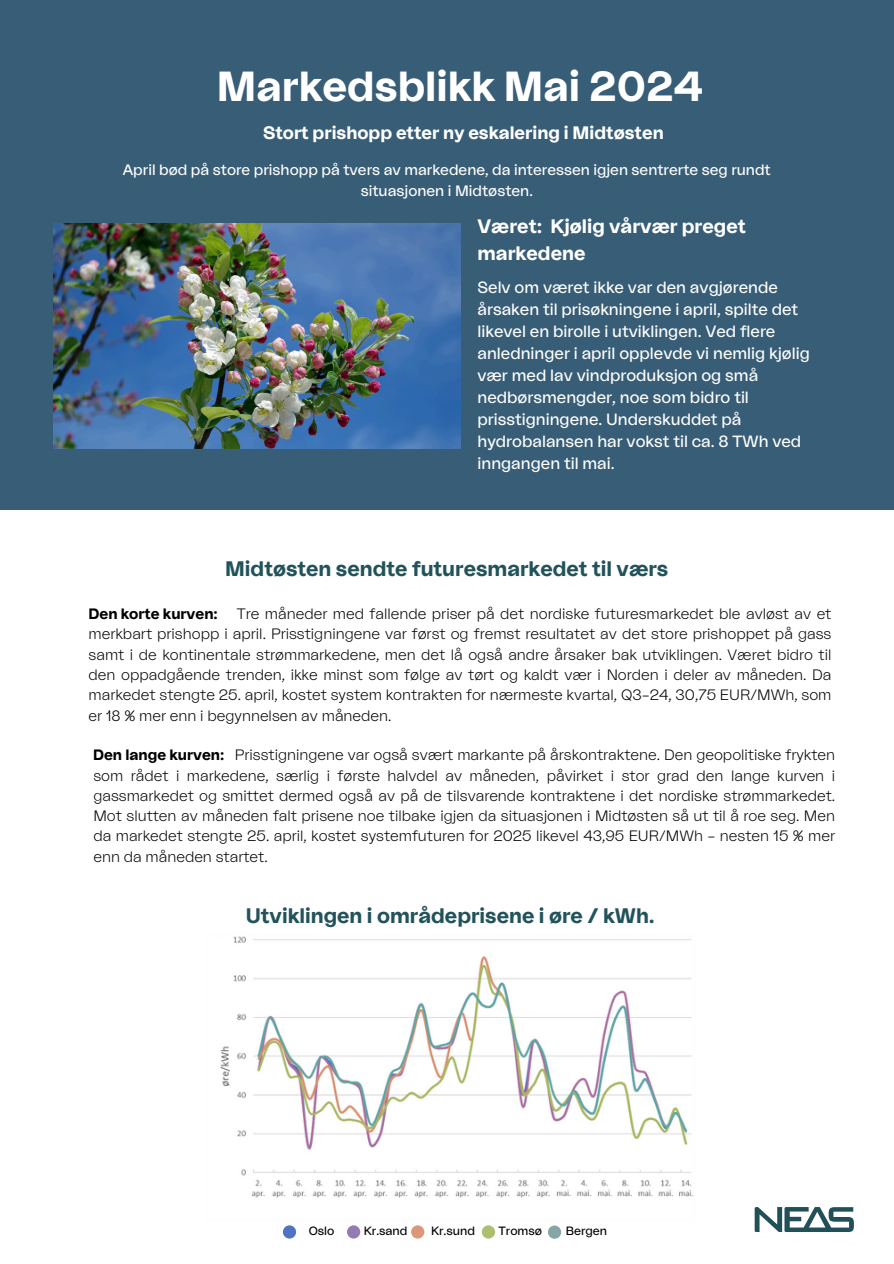
<style>
.page{position:relative;width:894px;height:1264px;background:#fff}
.page>*{position:absolute;margin:0;border:0;box-sizing:border-box;transform-origin:0 0}
.t1{font:700 42px "La Nord V2.1";color:#fff}
.t2{font:700 21px "La Nord V2.1";color:#22535b}
.t3{font:700 19.5px/26.7px "La Nord V2.1";color:#fff}
.t4{font:700 18px "La Nord V2.1";color:#fff}
.t5{font:16.2px/21.9px "La Nord V2.1";color:#fff}
.t6{font:300 15px/20.2px "La Nord V2.1";color:#000;text-align:justify}
.t7{font:15px/20.2px "La Nord V2.1";color:#fff;text-align:center}
.t8{font:700 15px "La Nord V2.1";color:#000}
.t9{font:12px "La Nord V2.1";color:#000}
</style>
<div class="page">
<div style="left:0;top:0;width:893px;height:510px;background:#385d76"></div>
<svg style="left:754px;top:1207px;width:99px;height:24px"></svg>
<div style="left:283px;top:1225px;width:13px;height:13px;background:#4f74c1;border-radius:50%"></div>
<div style="left:411px;top:1225px;width:13px;height:13px;background:#db9879;border-radius:50%"></div>
<div style="left:481px;top:1225px;width:14px;height:13px;background:#aebe6f;border-radius:50%"></div>
<div style="left:347px;top:1225px;width:13px;height:13px;background:#947cb3;border-radius:50%"></div>
<div style="left:547px;top:1225px;width:14px;height:13px;background:#86a5a5;border-radius:50%"></div>
<img style="left:54px;top:223px;width:406px;height:225px">
<img style="left:220px;top:936px;width:474px;height:262px">
<h6 class="t1" style="left:217px;top:67px;width:488px">Markedsblikk Mai 2024</h6>
<h2 class="t4" style="left:263px;top:124px;width:402px">Stort prishopp etter ny eskalering i Midtøsten</h2>
<h4 class="t7" style="left:123px;top:161px;width:649px">April bød på store prishopp på tvers av markedene, da interessen igjen sentrerte seg rundt situasjonen i Midtøsten.</h4>
<p class="t3" style="left:477px;top:214px;width:270px">Været: Kjølig vårvær preget markedene</p>
<h2 class="t5" style="left:477px;top:277px;width:334px">Selv om været ikke var den avgjørende årsaken til prisøkningene i april, spilte det likevel en birolle i utviklingen. Ved flere anledninger i april opplevde vi nemlig kjølig vær med lav vindproduksjon og små nedbørsmengder, noe som bidro til prisstigningene. Underskuddet på hydrobalansen har vokst til ca. 8 TWh ved inngangen til mai.</h2>
<h6 class="t2" style="left:225px;top:558px;width:444px">Midtøsten sendte futuresmarkedet til værs</h6>
<h5 class="t6" style="left:89px;top:604px;width:744px;text-indent:148px">Tre måneder med fallende priser på det nordiske futuresmarkedet ble avløst av et merkbart prishopp i april. Prisstigningene var først og fremst resultatet av det store prishoppet på gass samt i de kontinentale strømmarkedene, men det lå også andre årsaker bak utviklingen. Været bidro til den oppadgående trenden, ikke minst som følge av tørt og kaldt vær i Norden i deler av måneden. Da markedet stengte 25. april, kostet system kontrakten for nærmeste kvartal, Q3–24, 30,75 EUR/MWh, som er 18 % mer enn i begynnelsen av måneden.</h5>
<h5 class="t8" style="left:89px;top:607px;width:131px">Den korte kurven:</h5>
<p class="t6" style="left:93px;top:745px;width:743px;text-indent:141px">Prisstigningene var også svært markante på årskontraktene. Den geopolitiske frykten som rådet i markedene, særlig i første halvdel av måneden, påvirket i stor grad den lange kurven i gassmarkedet og smittet dermed også av på de tilsvarende kontraktene i det nordiske strømmarkedet.<br>Mot slutten av måneden falt prisene noe tilbake igjen da situasjonen i Midtøsten så ut til å roe seg. Men da markedet stengte 25. april, kostet systemfuturen for 2025 likevel 43,95 EUR/MWh – nesten 15 % mer enn da måneden startet.</p>
<p class="t8" style="left:93px;top:748px;width:133px">Den lange kurven:</p>
<h2 class="t2" style="left:246px;top:905px;width:410px">Utviklingen i områdeprisene i øre / kWh.</h2>
<h6 class="t9" style="left:308px;top:1225px;width:27px">Oslo</h6>
<p class="t9" style="left:431px;top:1225px;width:45px">Kr.sund</p>
<p class="t9" style="left:364px;top:1225px;width:45px">Kr.sand</p>
<p class="t9" style="left:498px;top:1225px;width:45px">Tromsø</p>
<p class="t9" style="left:565px;top:1225px;width:43px">Bergen</p>
</div>
